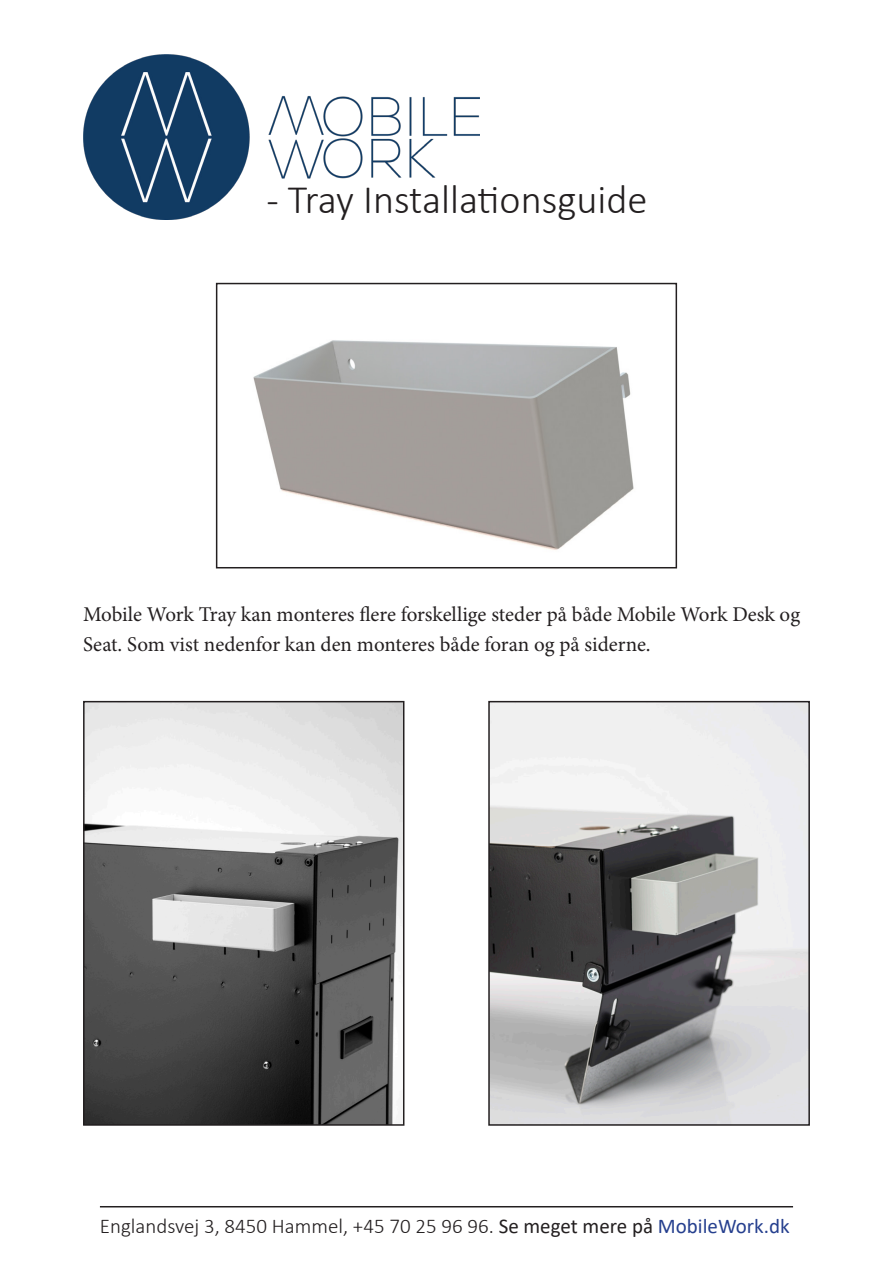
<style>
.page{position:relative;width:893px;height:1263px;background:#fff}
.page>*{position:absolute;margin:0;border:0;box-sizing:border-box;transform-origin:0 0}
.t1{font:300 40.5px "Calibri";color:#231f20}
.t2{font:21px/30px "Minion Pro";letter-spacing:-.005em;color:#231f20}
.t3{font:300 21px "Calibri";color:#231f20}
.s1{font-weight:400}
.s2{font-weight:400;color:#253f8e}
</style>
<div class="page">
<img style="left:83px;top:54px;width:397px;height:166px">
<hr style="left:100px;top:1206px;width:693px;height:1px;background:#231f20">
<img style="left:253px;top:340px;width:381px;height:210px">
<div style="left:216px;top:283px;width:461px;height:285px;border:2px solid #231f20"></div>
<img style="left:86px;top:704px;width:315px;height:419px">
<div style="left:83px;top:701px;width:321px;height:425px;border:2px solid #231f20"></div>
<img style="left:491px;top:704px;width:316px;height:419px">
<div style="left:488px;top:701px;width:322px;height:425px;border:2px solid #231f20"></div>
<p class="t1" style="left:266px;top:175px;width:383px">- Tray Installationsguide</p>
<p class="t2" style="left:83px;top:599px;width:719px">Mobile Work Tray kan monteres flere forskellige steder på både Mobile Work Desk og<br>Seat. Som vist nedenfor kan den monteres både foran og på siderne.</p>
<p class="t3" style="left:100px;top:1213px;width:691px">Englandsvej 3, 8450 Hammel, +45 70 25 96 96. <span class="s1">Se meget mere på</span> <span class="s2">MobileWork.dk</span></p>
</div>
